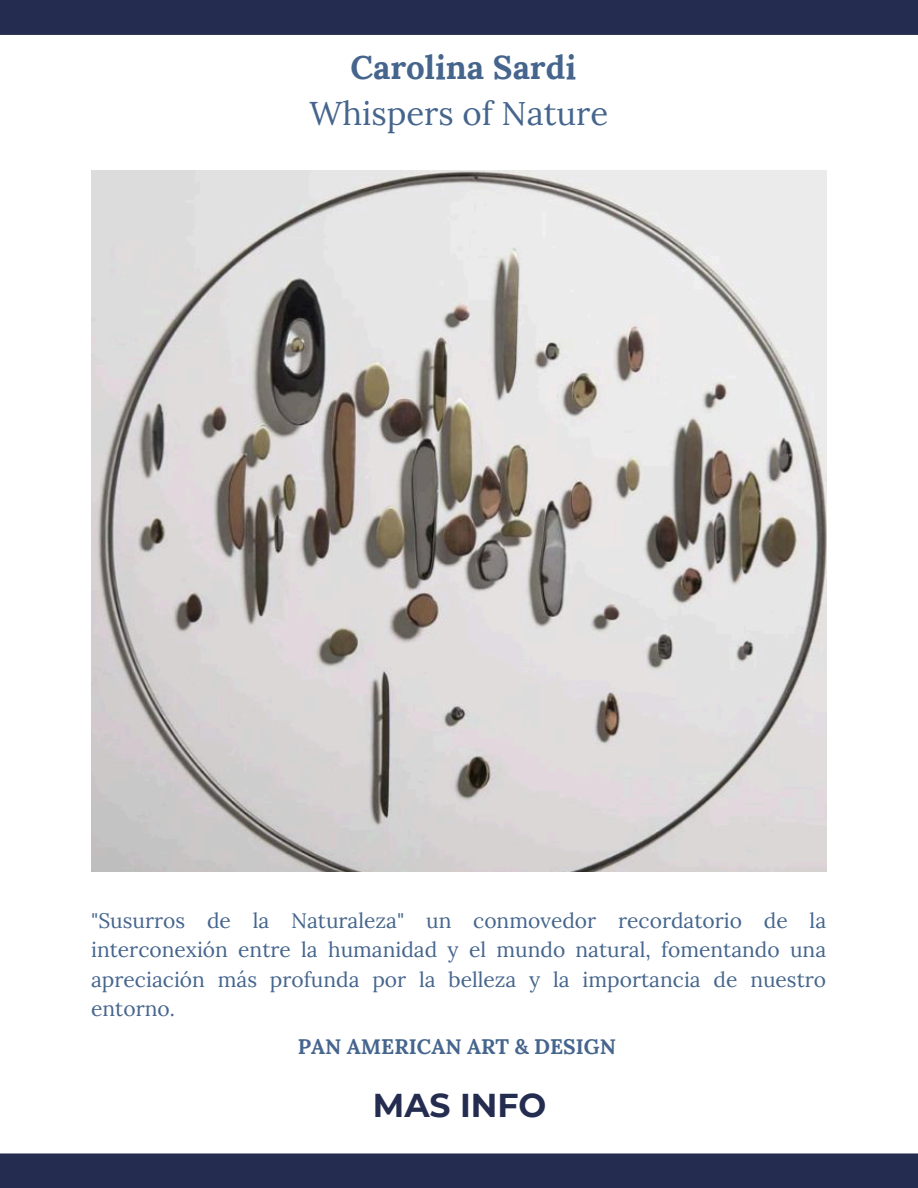
<style>
.page{position:relative;width:918px;height:1188px;background:#fff}
.page>*{position:absolute;margin:0;border:0;box-sizing:border-box;transform-origin:0 0}
.t1{font:33px/46.2px "Lora";color:#45658d;text-align:center}
.t2{font:700 33px "Montserrat";color:#242c4f}
.t3{font:21px/29.2px "Lora";color:#45658d;text-align:justify}
.t4{font:700 21px "Lora";color:#45658d}
.s1{font-weight:700}
</style>
<div class="page">
<div style="left:0;top:0;width:918px;height:35px;background:#242c4f"></div>
<div style="left:0;top:1153px;width:918px;height:35px;background:#242c4f"></div>
<img style="left:91px;top:171px;width:736px;height:700px">
<p class="t1" style="left:310px;top:43px;width:300px"><span class="s1">Carolina Sardi<br></span>Whispers of Nature</p>
<p class="t3" style="left:91px;top:906px;width:737px">"Susurros de la Naturaleza" un conmovedor recordatorio de la interconexión entre la humanidad y el mundo natural, fomentando una apreciación más profunda por la belleza y la importancia de nuestro entorno.</p>
<h3 class="t4" style="left:298px;top:1033px;width:320px">PAN AMERICAN ART &amp; DESIGN</h3>
<h1 class="t2" style="left:373px;top:1086px;width:175px">MAS INFO</h1>
</div>
